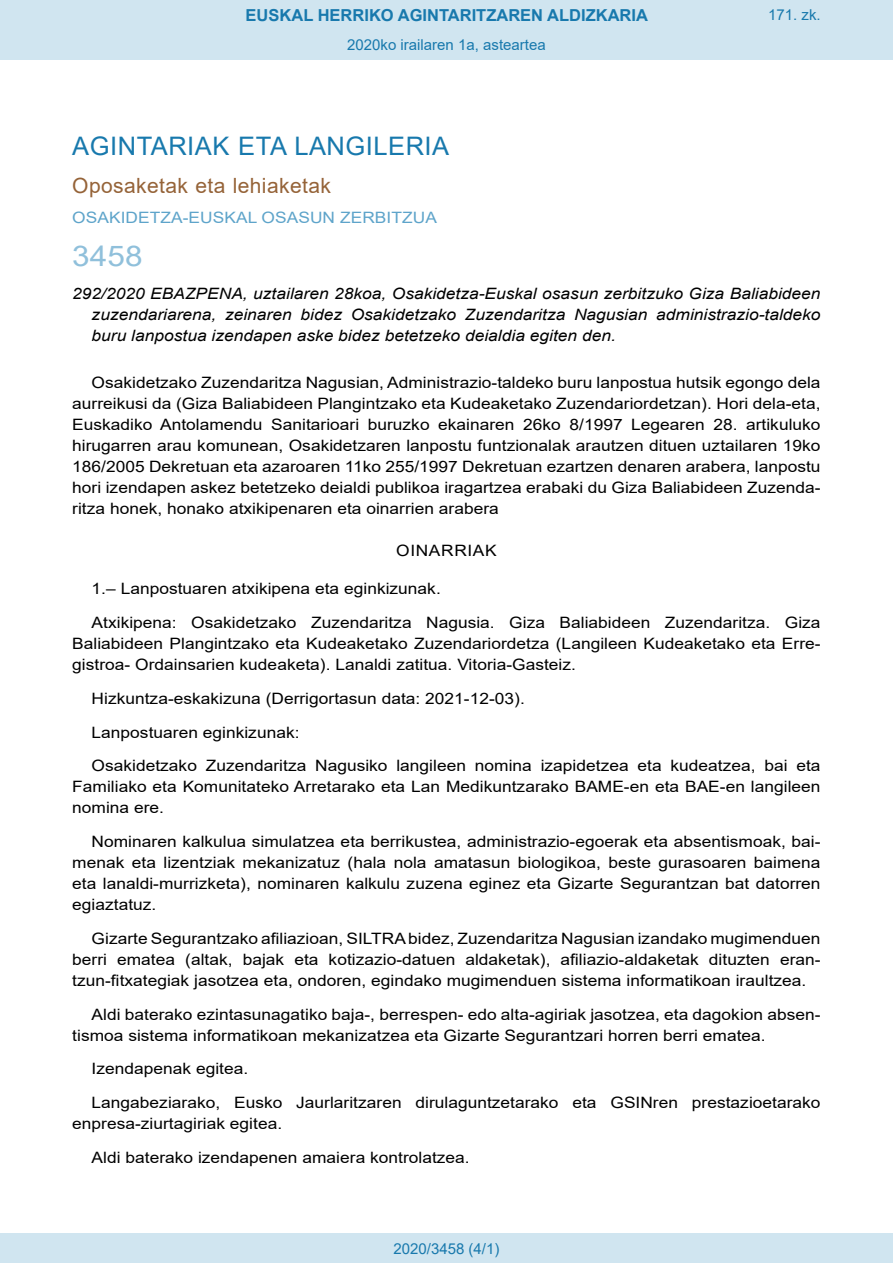
<style>
.page{position:relative;width:893px;height:1263px;background:#fff}
.page>*{position:absolute;margin:0;border:0;box-sizing:border-box;transform-origin:0 0}
.BOPVOrden{font:28.5px "Arial";color:#90c0db;scale:1.11 1}
.BOPVSeccion{font:25.5px "Arial";letter-spacing:.02em;color:#1879ad}
.BOPVSubseccion{font:21px "Arial";letter-spacing:.02em;color:#956338}
.t1{font:700 16.5px "Arial";color:#1879ad}
.BOPVDetalle{font:15.6px/21px "Arial";color:#000;text-align:justify;scale:1.11 1}
.BOPVTitulo{font:italic 15.6px/21px "Arial";color:#000;text-align:justify;scale:1.11 1}
.BOPVOrganismo{font:15.6px "Arial";letter-spacing:.005em;color:#5ea4ca;scale:1.11 1}
.BOPVClave{font:15.6px "Arial";letter-spacing:.035em;color:#000;scale:1.11 1}
.Paginacion_Centro{font:15px "Arial";color:#1879ad}
</style>
<div class="page">
<div style="left:0;top:0;width:893px;height:60px;background:#d0e5f0"></div>
<div style="left:0;top:1233px;width:893px;height:30px;background:#d0e5f0"></div>
<p class="t1" style="left:246px;top:3px;width:404px">EUSKAL HERRIKO AGINTARITZAREN ALDIZKARIA</p>
<p class="Paginacion_Centro" style="left:347px;top:35px;width:200px">2020ko irailaren 1a, asteartea</p>
<p class="Paginacion_Centro" style="left:768px;top:5px;width:54px">171. zk.</p>
<p class="BOPVSeccion" style="left:72px;top:128px;width:378px">AGINTARIAK ETA LANGILERIA</p>
<p class="BOPVSubseccion" style="left:72px;top:171px;width:260px">Oposaketak eta lehiaketak</p>
<p class="BOPVOrganismo" style="left:72px;top:207px;width:330px">OSAKIDETZA-EUSKAL OSASUN ZERBITZUA</p>
<p class="BOPVOrden" style="left:72px;top:236px;width:65px">3458</p>
<p class="BOPVTitulo" style="left:92px;top:284px;width:658px;text-indent:-19px">292/2020 EBAZPENA, uztailaren 28koa, Osakidetza-Euskal osasun zerbitzuko Giza Baliabideen zuzendariarena, zeinaren bidez Osakidetzako Zuzendaritza Nagusian administrazio-taldeko buru lanpostua izendapen aske bidez betetzeko deialdia egiten den.</p>
<p class="BOPVDetalle" style="left:72px;top:372px;width:676px;text-indent:19px">Osakidetzako Zuzendaritza Nagusian, Administrazio-taldeko buru lanpostua hutsik egongo dela aurreikusi da (Giza Baliabideen Plangintzako eta Kudeaketako Zuzendariordetzan). Hori dela-eta, Euskadiko Antolamendu Sanitarioari buruzko ekainaren 26ko 8/1997 Legearen 28. artikuluko hirugarren arau komunean, Osakidetzaren lanpostu funtzionalak arautzen dituen uztailaren 19ko 186/2005 Dekretuan eta azaroaren 11ko 255/1997 Dekretuan ezartzen denaren arabera, lanpostu hori izendapen askez betetzeko deialdi publikoa iragartzea erabaki du Giza Baliabideen Zuzenda&shy;ritza honek, honako atxikipenaren eta oinarrien arabera</p>
<p class="BOPVClave" style="left:396px;top:540px;width:92px">OINARRIAK</p>
<p class="BOPVDetalle" style="left:92px;top:578px;width:316px">1.– Lanpostuaren atxikipena eta eginkizunak.</p>
<p class="BOPVDetalle" style="left:72px;top:612px;width:676px;text-indent:19px">Atxikipena: Osakidetzako Zuzendaritza Nagusia. Giza Baliabideen Zuzendaritza. Giza Baliabideen Plangintzako eta Kudeaketako Zuzendariordetza (Langileen Kudeaketako eta Erre&shy;gistroa- Ordainsarien kudeaketa). Lanaldi zatitua. Vitoria-Gasteiz.</p>
<p class="BOPVDetalle" style="left:92px;top:688px;width:392px">Hizkuntza-eskakizuna (Derrigortasun data: 2021-12-03).</p>
<p class="BOPVDetalle" style="left:92px;top:721px;width:189px">Lanpostuaren eginkizunak:</p>
<p class="BOPVDetalle" style="left:72px;top:755px;width:676px;text-indent:19px">Osakidetzako Zuzendaritza Nagusiko langileen nomina izapidetzea eta kudeatzea, bai eta Familiako eta Komunitateko Arretarako eta Lan Medikuntzarako BAME-en eta BAE-en langileen nomina ere.</p>
<p class="BOPVDetalle" style="left:72px;top:831px;width:676px;text-indent:19px">Nominaren kalkulua simulatzea eta berrikustea, administrazio-egoerak eta absentismoak, bai&shy;menak eta lizentziak mekanizatuz (hala nola amatasun biologikoa, beste gurasoaren baimena eta lanaldi-murrizketa), nominaren kalkulu zuzena eginez eta Gizarte Segurantzan bat datorren egiaztatuz.</p>
<p class="BOPVDetalle" style="left:72px;top:928px;width:676px;text-indent:19px">Gizarte Segurantzako afiliazioan, SILTRA bidez, Zuzendaritza Nagusian izandako mugimenduen berri ematea (altak, bajak eta kotizazio-datuen aldaketak), afiliazio-aldaketak dituzten eran&shy;tzun-fitxategiak jasotzea eta, ondoren, egindako mugimenduen sistema informatikoan iraultzea.</p>
<p class="BOPVDetalle" style="left:72px;top:1003px;width:676px;text-indent:19px">Aldi baterako ezintasunagatiko baja-, berrespen- edo alta-agiriak jasotzea, eta dagokion absen&shy;tismoa sistema informatikoan mekanizatzea eta Gizarte Segurantzari horren berri ematea.</p>
<p class="BOPVDetalle" style="left:92px;top:1058px;width:143px">Izendapenak egitea.</p>
<p class="BOPVDetalle" style="left:72px;top:1092px;width:676px;text-indent:19px">Langabeziarako, Eusko Jaurlaritzaren dirulaguntzetarako eta GSINren prestazioetarako enpresa-ziurtagiriak egitea.</p>
<p class="BOPVDetalle" style="left:92px;top:1147px;width:342px">Aldi baterako izendapenen amaiera kontrolatzea.</p>
<p class="Paginacion_Centro" style="left:393px;top:1238px;width:107px">2020/3458 (4/1)</p>
</div>
